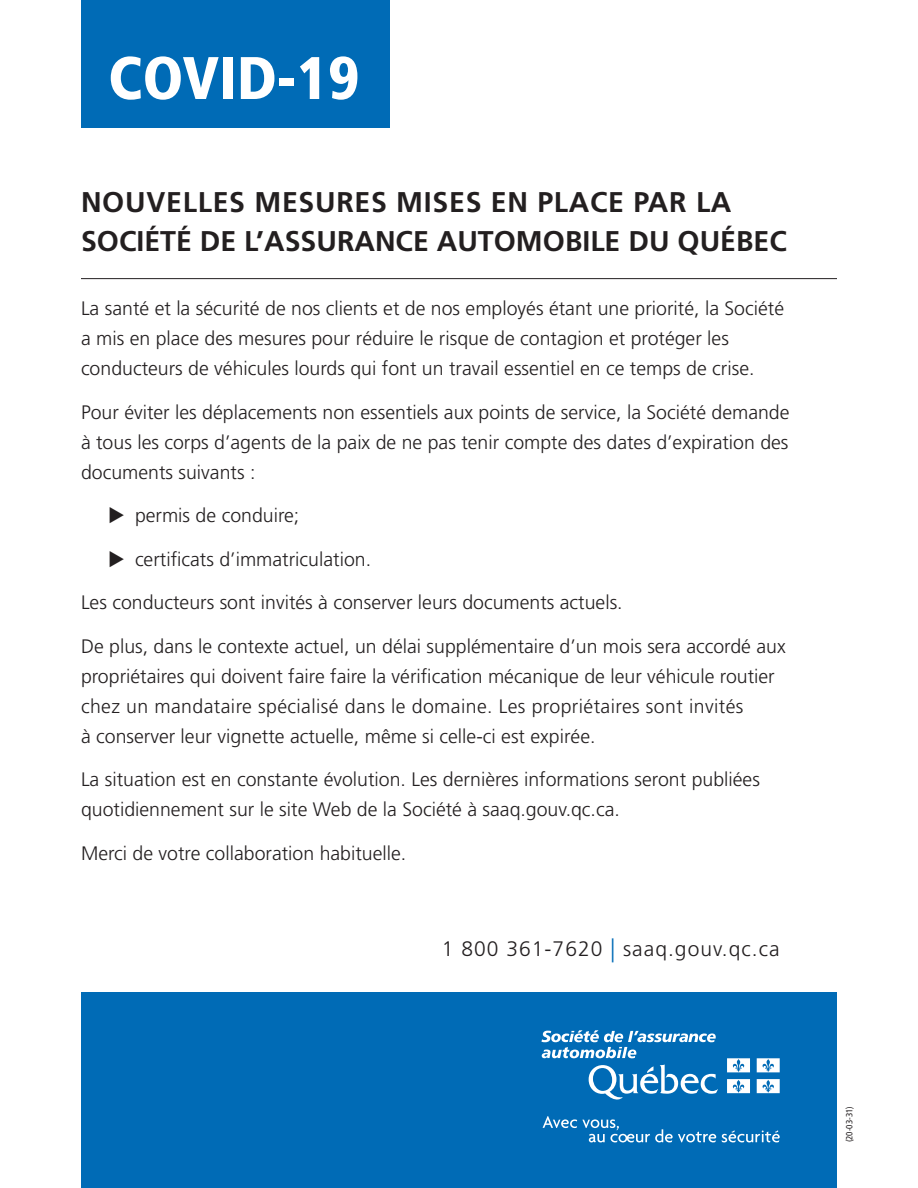
<style>
.page{position:relative;width:918px;height:1188px;background:#fff}
.page>*{position:absolute;margin:0;border:0;box-sizing:border-box;transform-origin:0 0}
.t1{font:900 condensed 60px "Frutiger";color:#fff}
.t2{font:700 28.5px/39px "Frutiger";color:#231f20}
.t3{font:300 21px "Frutiger";letter-spacing:.05em;color:#231f20}
.t4{font:300 19.5px/30px "Frutiger";color:#231f20}
.t5{font:condensed 9px "Frutiger";color:#231f20}
.s1{font-size:31.5px;color:#006bb6}
</style>
<div class="page">
<div style="left:81px;top:993px;width:756px;height:195px;background:#006bb6"></div>
<div style="left:81px;top:0;width:309px;height:127px;background:#006bb6"></div>
<hr style="left:81px;top:278px;width:756px;height:1px;background:#231f20">
<svg style="left:589px;top:1064px;width:129px;height:36px"></svg>
<svg style="left:541px;top:1030px;width:175px;height:28px"></svg>
<svg style="left:727px;top:1058px;width:23px;height:14px"></svg>
<svg style="left:757px;top:1058px;width:23px;height:14px"></svg>
<svg style="left:727px;top:1079px;width:23px;height:14px"></svg>
<svg style="left:757px;top:1079px;width:23px;height:14px"></svg>
<svg style="left:543px;top:1116px;width:173px;height:26px"></svg>
<svg style="left:722px;top:1130px;width:58px;height:12px"></svg>
<p class="t1" style="left:108px;top:42px;width:253px">COVID-19</p>
<p class="t2" style="left:81px;top:183px;width:707px">NOUVELLES MESURES MISES EN PLACE PAR LA<br>SOCIÉTÉ DE L’ASSURANCE AUTOMOBILE DU QUÉBEC</p>
<p class="t4" style="left:81px;top:293px;width:705px">La santé et la sécurité de nos clients et de nos employés étant une priorité, la Société a mis en place des mesures pour réduire le risque de contagion et protéger les conducteurs de véhicules lourds qui font un travail essentiel en ce temps de crise.</p>
<p class="t4" style="left:81px;top:397px;width:710px;text-align:justify">Pour éviter les déplacements non essentiels aux points de service, la Société demande à tous les corps d’agents de la paix de ne pas tenir compte des dates d’expiration des documents suivants :</p>
<p class="t4" style="left:135px;top:500px;width:166px">permis de conduire;</p>
<p class="t4" style="left:135px;top:544px;width:238px">certificats d’immatriculation.</p>
<p class="t4" style="left:81px;top:587px;width:543px">Les conducteurs sont invités à conserver leurs documents actuels.</p>
<p class="t4" style="left:81px;top:631px;width:706px">De plus, dans le contexte actuel, un délai supplémentaire d’un mois sera accordé aux propriétaires qui doivent faire faire la vérification mécanique de leur véhicule routier chez un mandataire spécialisé dans le domaine. Les propriétaires sont invités<br>à conserver leur vignette actuelle, même si celle-ci est expirée.</p>
<p class="t4" style="left:81px;top:764px;width:680px">La situation est en constante évolution. Les dernières informations seront publiées quotidiennement sur le site Web de la Société à saaq.gouv.qc.ca.</p>
<p class="t4" style="left:81px;top:838px;width:327px">Merci de votre collaboration habituelle.</p>
<p class="t3" style="left:442px;top:937px;width:339px">1 800 361-7620 <span class="s1">|</span> saaq.gouv.qc.ca</p>
<p class="t5" style="left:844px;top:1142px;width:38px;rotate:-90deg">(20-03-31)</p>
</div>
